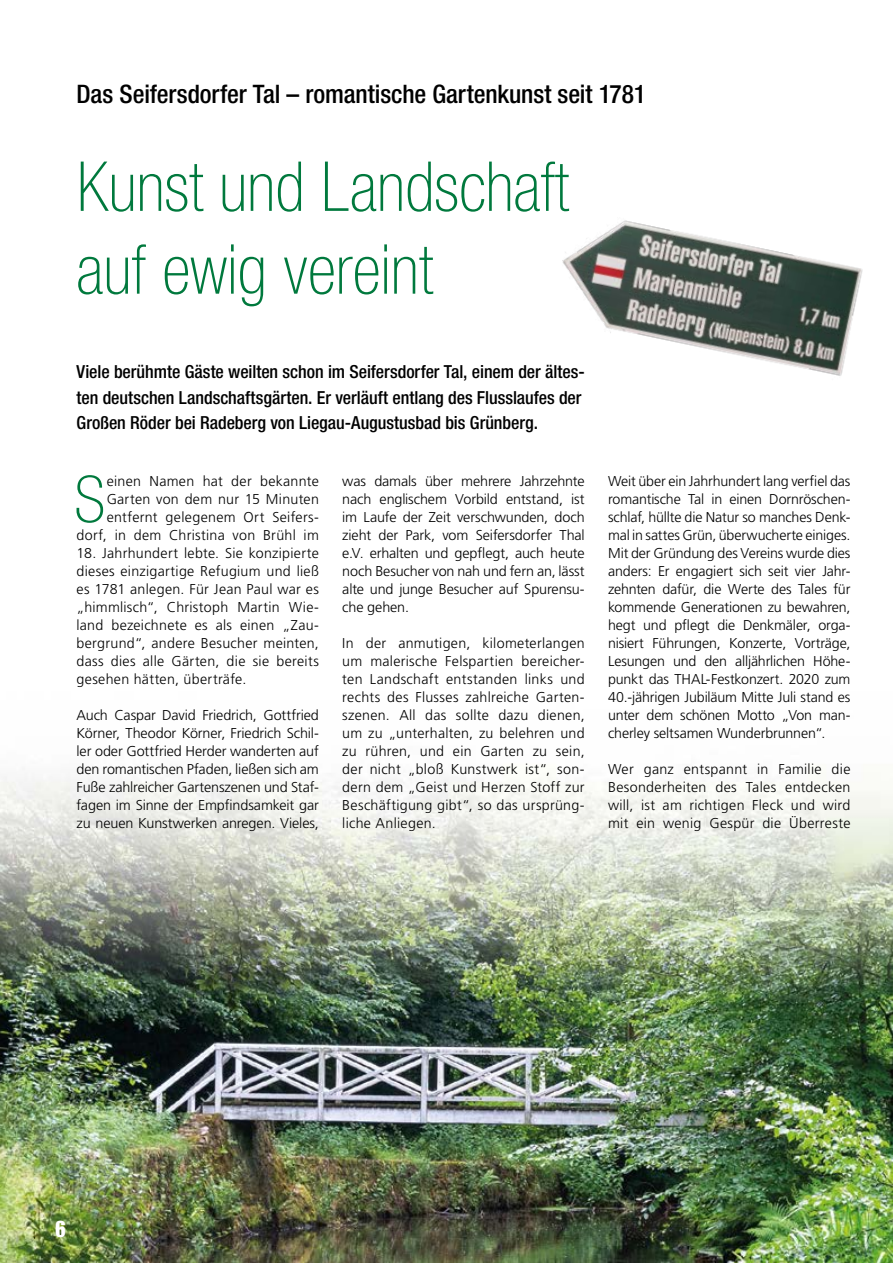
<style>
.page{position:relative;width:893px;height:1263px;background:#fff}
.page>*{position:absolute;margin:0;border:0;box-sizing:border-box;transform-origin:0 0}
.t1{font:100 condensed 69px/82.8px "Helvetica Neue LT Std";color:#00793d}
.t2{font:100 condensed 64.65px "Helvetica Neue LT Std";color:#00793d}
.t3{font:500 condensed 25.5px "Helvetica Neue LT Std";letter-spacing:-.005em;color:#000}
.t4{font:22.5px "Impact LT Std";color:#fff}
.t5{font:500 condensed 18px/25.5px "Helvetica Neue LT Std";letter-spacing:-.005em;color:#000}
.t6{font:300 14.25px/18px "Frutiger LT Std";letter-spacing:.015em;color:#000;text-align:justify}
</style>
<div class="page">
<img style="left:0;top:776px;width:893px;height:487px">
<img style="left:562px;top:220px;width:301px;height:156px">
<h3 class="t3" style="left:77px;top:79px;width:571px">Das Seifersdorfer Tal – romantische Gartenkunst seit 1781</h3>
<h1 class="t1" style="left:77px;top:145px;width:494px">Kunst und Landschaft auf ewig vereint</h1>
<p class="t5" style="left:77px;top:359px;width:510px">Viele berühmte Gäste weilten schon im Seifersdorfer Tal, einem der ältes&shy;ten deutschen Landschaftsgärten. Er verläuft entlang des Flusslaufes der<br>Großen Röder bei Radeberg von Liegau-Augustusbad bis Grünberg.</p>
<h2 class="t2" style="left:74px;top:463px;width:33px">S</h2>
<p class="t6" style="left:77px;top:472px;width:244px;text-align:right">einen Namen hat der bekannte<br>Garten von dem nur 15 Minuten entfernt gelegenem Ort Seifers&shy;dorf, in dem Christina von Brühl im</p>
<p class="t6" style="left:77px;top:544px;width:244px">18. Jahrhundert lebte. Sie konzipierte dieses einzigartige Refugium und ließ es 1781 anlegen. Für Jean Paul war es „himmlisch“, Christoph Martin Wie&shy;land bezeichnete es als einen „Zau&shy;bergrund“, andere Besucher meinten, dass dies alle Gärten, die sie bereits gesehen hätten, überträfe.</p>
<p class="t6" style="left:77px;top:706px;width:244px">Auch Caspar David Friedrich, Gottfried Körner, Theodor Körner, Friedrich Schil&shy;ler oder Gottfried Herder wanderten auf den romantischen Pfaden, ließen sich am Fuße zahlreicher Gartenszenen und Staf&shy;fagen im Sinne der Empfindsamkeit gar zu neuen Kunstwerken anregen. Vieles,</p>
<p class="t6" style="left:342px;top:472px;width:244px">was damals über mehrere Jahrzehnte nach englischem Vorbild entstand, ist im Laufe der Zeit verschwunden, doch zieht der Park, vom Seifersdorfer Thal e.V. erhalten und gepflegt, auch heute noch Besucher von nah und fern an, lässt alte und junge Besucher auf Spurensu&shy;che gehen.</p>
<p class="t6" style="left:342px;top:634px;width:244px">In der anmutigen, kilometerlangen um malerische Felspartien bereicher&shy;ten Landschaft entstanden links und rechts des Flusses zahlreiche Garten&shy;szenen. All das sollte dazu dienen, um zu „unterhalten, zu belehren und zu rühren, und ein Garten zu sein, der nicht „bloß Kunstwerk ist“, son&shy;dern dem „Geist und Herzen Stoff zur Beschäftigung gibt“, so das ursprüng&shy;liche Anliegen.</p>
<p class="t6" style="left:608px;top:472px;width:244px">Weit über ein Jahrhundert lang verfiel das romantische Tal in einen Dornröschen&shy;schlaf, hüllte die Natur so manches Denk&shy;mal in sattes Grün, überwucherte einiges.<br>Mit der Gründung des Vereins wurde dies anders: Er engagiert sich seit vier Jahr&shy;zehnten dafür, die Werte des Tales für kommende Generationen zu bewahren, hegt und pflegt die Denkmäler, orga&shy;nisiert Führungen, Konzerte, Vorträge, Lesungen und den alljährlichen Höhe&shy;punkt das THAL-Festkonzert. 2020 zum 40.-jährigen Jubiläum Mitte Juli stand es unter dem schönen Motto „Von man&shy;cherley seltsamen Wunderbrunnen“.</p>
<p class="t6" style="left:608px;top:760px;width:244px">Wer ganz entspannt in Familie die Besonderheiten des Tales entdecken will, ist am richtigen Fleck und wird mit ein wenig Gespür die Überreste</p>
<h3 class="t4" style="left:55px;top:1216px;width:12px">6</h3>
</div>
